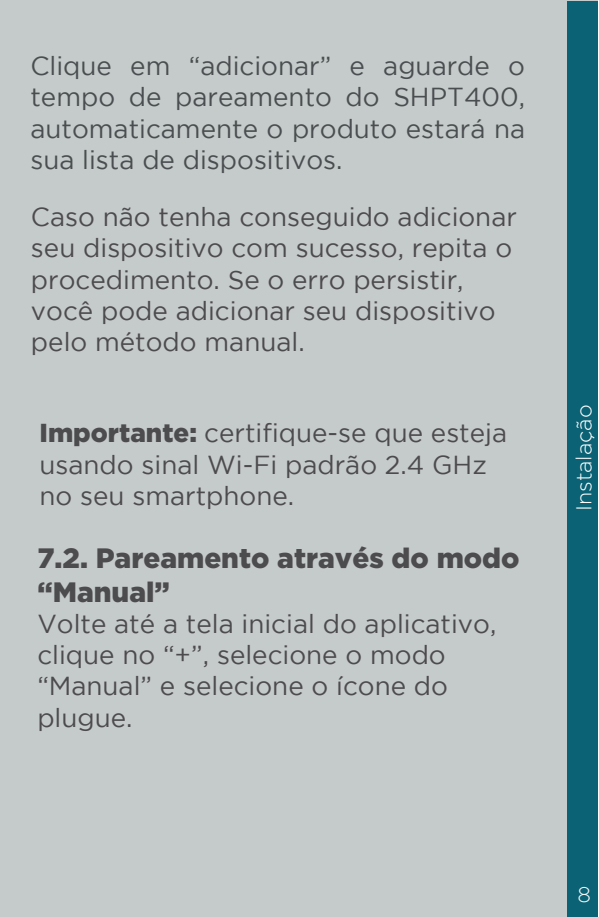
<style>
.page{position:relative;width:599px;height:917px;background:#fff}
.page>*{position:absolute;margin:0;border:0;box-sizing:border-box;transform-origin:0 0}
.t1{font:900 28px/33.6px "Gotham";color:#4c4b4d}
.t2{font:26px/31.2px "Gotham";color:#4c4b4d}
.t3{font:26px/31.2px "Gotham";color:#4a4e50;text-align:justify}
.t4{font:300 21.6px "Gotham";color:#fff}
.t5{font:300 21.6px "Gotham";color:#f7f8f7}
.s1{font-weight:900}
</style>
<div class="page">
<div style="left:0;top:0;width:597px;height:917px;background:#c5caca"></div>
<div style="left:566px;top:1px;width:31px;height:916px;background:#0b6275"></div>
<p class="t3" style="left:30px;top:50px;width:496px">Clique em “adicionar” e aguarde o tempo de pareamento do SHPT400, automaticamente o produto estará na sua lista de dispositivos.</p>
<p class="t2" style="left:31px;top:201px;width:487px">Caso não tenha conseguido adicionar seu dispositivo com sucesso, repita o procedimento. Se o erro persistir, você pode adicionar seu dispositivo pelo método manual.</p>
<p class="t2" style="left:39px;top:417px;width:469px"><span class="s1">Importante:</span> certifique-se que esteja usando sinal Wi-Fi padrão 2.4 GHz no seu smartphone.</p>
<p class="t1" style="left:37px;top:541px;width:483px">7.2. Pareamento através do modo “Manual”</p>
<p class="t2" style="left:37px;top:608px;width:460px">Volte até a tela inicial do aplicativo, clique no “+”, selecione o modo “Manual” e selecione o ícone do plugue.</p>
<p class="t4" style="left:572px;top:511px;width:108px;rotate:-90deg">Instalação</p>
<p class="t5" style="left:577px;top:882px;width:15px">8</p>
</div>
